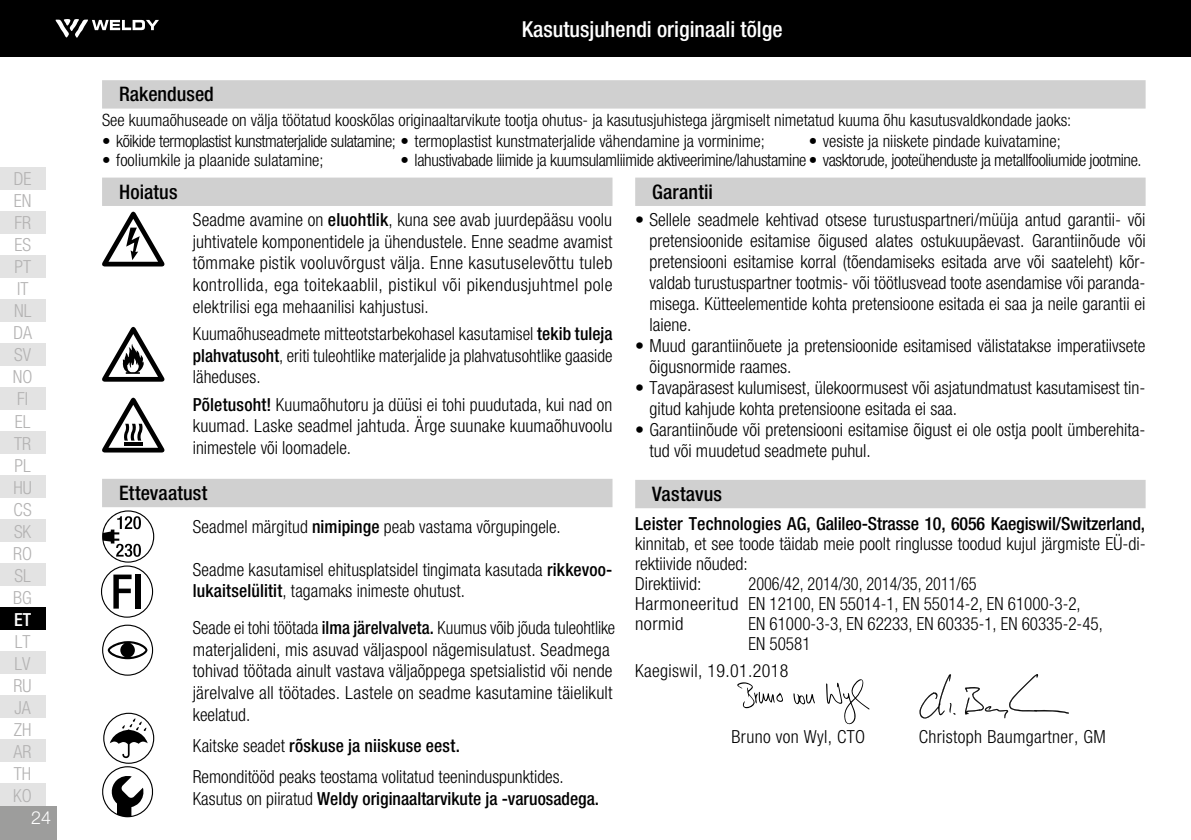
<style>
.page{position:relative;width:1191px;height:840px;background:#fff}
.page>*{position:absolute;margin:0;border:0;box-sizing:border-box;transform-origin:0 0}
.t1{font:500 condensed 22px "Helvetica Neue LTW1 G";color:#fff}
.t2{font:500 condensed 20px "Helvetica Neue LTW1 G";letter-spacing:.005em;color:#000}
.t3{font:300 condensed 18px/21.6px "Helvetica Neue LTW1 G";color:#000}
.t4{font:300 condensed 18px/21.6px "Helvetica Neue LTW1 G";color:#000;scale:.95 1}
.t5{font:500 condensed 18px "Helvetica Neue LTW1 G";color:#000}
.t6{font:300 condensed 18px/20px "Helvetica Neue LTW1 G";color:#000;scale:.9 1}
.t7{font:300 condensed 18px "Helvetica Neue LTW1 G";letter-spacing:.02em;color:#000}
.t8{font:300 condensed 18px/22px "Helvetica Neue LTW1 G";color:#b3b2b2}
.t9{font:300 18px "Helvetica Neue LTW1 G";color:#fff}
.t10{font:500 condensed 18px "Helvetica Neue LTW1 G";color:#fff}
.t11{font:300 condensed 17px "Helvetica Neue LTW1 G";color:#000}
.t12{font:300 condensed 17px "Helvetica Neue LTW1 G";letter-spacing:-.02em;color:#000}
.s1{font-weight:500}
.s2{font-weight:300}
</style>
<div class="page">
<div style="left:0;top:0;width:1191px;height:57px;background:#000"></div>
<div style="left:0;top:805px;width:57px;height:34px;background:#9d9d9c"></div>
<svg style="left:55px;top:19px;width:104px;height:19px"></svg>
<div style="left:0;top:167px;width:45px;height:22px;background:#e3e3e3"></div>
<div style="left:0;top:211px;width:45px;height:22px;background:#e3e3e3"></div>
<div style="left:0;top:255px;width:45px;height:22px;background:#e3e3e3"></div>
<div style="left:0;top:299px;width:45px;height:22px;background:#e3e3e3"></div>
<div style="left:0;top:343px;width:45px;height:22px;background:#e3e3e3"></div>
<div style="left:0;top:387px;width:45px;height:22px;background:#e3e3e3"></div>
<div style="left:0;top:431px;width:45px;height:22px;background:#e3e3e3"></div>
<div style="left:0;top:475px;width:45px;height:22px;background:#e3e3e3"></div>
<div style="left:0;top:519px;width:45px;height:22px;background:#e3e3e3"></div>
<div style="left:0;top:563px;width:45px;height:22px;background:#e3e3e3"></div>
<div style="left:0;top:651px;width:45px;height:22px;background:#e3e3e3"></div>
<div style="left:0;top:695px;width:45px;height:22px;background:#e3e3e3"></div>
<div style="left:0;top:739px;width:45px;height:22px;background:#e3e3e3"></div>
<div style="left:0;top:783px;width:45px;height:22px;background:#e3e3e3"></div>
<div style="left:0;top:607px;width:45px;height:22px;background:#000"></div>
<div style="left:102px;top:177px;width:510px;height:29px;background:#d0d0d0"></div>
<div style="left:102px;top:478px;width:510px;height:29px;background:#d0d0d0"></div>
<svg style="left:102px;top:211px;width:63px;height:55px"></svg>
<svg style="left:102px;top:327px;width:63px;height:54px"></svg>
<svg style="left:102px;top:397px;width:63px;height:55px"></svg>
<div style="left:635px;top:177px;width:510px;height:29px;background:#d0d0d0"></div>
<div style="left:635px;top:479px;width:510px;height:29px;background:#d0d0d0"></div>
<svg style="left:101px;top:510px;width:53px;height:107px"></svg>
<div style="left:135px;top:574px;width:6px;height:34px;background:#000"></div>
<svg style="left:102px;top:624px;width:51px;height:51px"></svg>
<svg style="left:102px;top:712px;width:53px;height:104px"></svg>
<svg style="left:737px;top:682px;width:46px;height:25px"></svg>
<svg style="left:826px;top:679px;width:43px;height:45px"></svg>
<svg style="left:793px;top:693px;width:22px;height:11px"></svg>
<div style="left:102px;top:80px;width:1043px;height:28px;background:#d0d0d0"></div>
<svg style="left:919px;top:674px;width:36px;height:44px"></svg>
<svg style="left:964px;top:674px;width:105px;height:43px"></svg>
<p class="t8" style="left:13px;top:168px;width:21px">DE<br>EN<br>FR<br>ES<br>PT<br>IT<br>NL<br>DA<br>SV<br>NO<br>FI<br>EL<br>TR<br>PL<br>HU<br>CS<br>SK<br>RO<br>SL<br>BG</p>
<p class="t10" style="left:14px;top:608px;width:18px">ET</p>
<p class="t8" style="left:13px;top:630px;width:20px;text-align:justify">LT LV RU JA ZH AR TH KO</p>
<p class="t9" style="left:31px;top:806px;width:22px">24</p>
<p class="t1" style="left:522px;top:16px;width:262px">Kasutusjuhendi originaali tõlge</p>
<p class="t2" style="left:119px;top:82px;width:96px">Rakendused</p>
<p class="t11" style="left:102px;top:110px;width:970px">See kuumaõhuseade on välja töötatud kooskõlas originaaltarvikute tootja ohutus- ja kasutusjuhistega järgmiselt nimetatud kuuma õhu kasutusvaldkondade jaoks:</p>
<p class="t11" style="left:102px;top:130px;width:664px">• kõikide termoplastist kunstmaterjalide sulatamine; • termoplastist kunstmaterjalide vähendamine ja vorminime;</p>
<p class="t11" style="left:808px;top:130px;width:253px">• vesiste ja niiskete pindade kuivatamine;</p>
<p class="t11" style="left:102px;top:150px;width:223px">• fooliumkile ja plaanide sulatamine;</p>
<p class="t12" style="left:400px;top:150px;width:742px">• lahustivabade liimide ja kuumsulamliimide aktiveerimine/lahustamine • vasktorude, jooteühenduste ja metallfooliumide jootmine.</p>
<p class="t2" style="left:119px;top:179px;width:60px">Hoiatus</p>
<p class="t3" style="left:193px;top:209px;width:421px;text-align:justify">Seadme avamine on <span class="s1">eluohtlik</span>, kuna see avab juurdepääsu voolu juhtivatele komponentidele ja ühendustele. Enne seadme avamist tõmmake pistik vooluvõrgust välja. Enne kasutuselevõttu tuleb kontrollida, ega toitekaablil, pistikul või pikendusjuhtmel pole elektrilisi ega mehaanilisi kahjustusi.</p>
<p class="t3" style="left:193px;top:323px;width:421px;text-align:justify">Kuumaõhuseadmete mitteotstarbekohasel kasutamisel <span class="s1">tekib tuleja plahvatusoht</span>, eriti tuleohtlike materjalide ja plahvatusohtlike gaaside läheduses.</p>
<p class="t3" style="left:193px;top:393px;width:421px;text-align:justify"><span class="s1">Põletusoht!</span> Kuumaõhutoru ja düüsi ei tohi puudutada, kui nad on kuumad. Laske seadmel jahtuda. Ärge suunake kuumaõhuvoolu inimestele või loomadele.</p>
<p class="t2" style="left:119px;top:480px;width:90px">Ettevaatust</p>
<p class="t3" style="left:193px;top:515px;width:369px">Seadmel märgitud <span class="s1">nimipinge</span> peab vastama võrgupingele.</p>
<p class="t3" style="left:193px;top:558px;width:421px">Seadme kasutamisel ehitusplatsidel tingimata kasutada <span class="s1">rikkevoo&shy;lukaitselülitit</span>, tagamaks inimeste ohutust.</p>
<p class="t4" style="left:193px;top:616px;width:446px">Seade ei tohi töötada <span class="s1">ilma järelvalveta.</span> Kuumus võib jõuda tuleohtlike materjalideni, mis asuvad väljaspool nägemisulatust. Seadmega tohivad töötada ainult vastava väljaõppega spetsialistid või nende järelvalve all töötades. Lastele on seadme kasutamine täielikult keelatud.</p>
<p class="t3" style="left:193px;top:729px;width:372px;line-height:31.2px">Kaitske seadet <span class="s1">rõskuse ja niiskuse eest.<br></span>Remonditööd peaks teostama volitatud teeninduspunktides.</p>
<p class="t5" style="left:193px;top:787px;width:408px"><span class="s2">Kasutus on piiratud</span> Weldy originaaltarvikute ja -varuosadega.</p>
<p class="t2" style="left:652px;top:179px;width:62px">Garantii</p>
<p class="t3" style="left:649px;top:209px;width:498px;line-height:21px;text-align:justify;text-indent:-14px">• Sellele seadmele kehtivad otsese turustuspartneri/müüja antud garantii- või pretensioonide esitamise õigused alates ostukuupäevast. Garantiinõude või pretensiooni esitamise korral (tõendamiseks esitada arve või saateleht) kõr&shy;valdab turustuspartner tootmis- või töötlusvead toote asendamise või paranda&shy;misega. Kütteelementide kohta pretensioone esitada ei saa ja neile garantii ei laiene.</p>
<p class="t3" style="left:649px;top:335px;width:498px;line-height:21px;text-indent:-14px">• Muud garantiinõuete ja pretensioonide esitamised välistatakse imperatiivsete õigusnormide raames.</p>
<p class="t3" style="left:649px;top:377px;width:498px;line-height:21px;text-indent:-14px">• Tavapärasest kulumisest, ülekoormusest või asjatundmatust kasutamisest tin&shy;gitud kahjude kohta pretensioone esitada ei saa.</p>
<p class="t3" style="left:649px;top:419px;width:498px;line-height:21px;text-indent:-14px">• Garantiinõude või pretensiooni esitamise õigust ei ole ostja poolt ümberehita&shy;tud või muudetud seadmete puhul.</p>
<p class="t2" style="left:652px;top:481px;width:71px">Vastavus</p>
<p class="t5" style="left:635px;top:512px;width:511px">Leister Technologies AG, Galileo-Strasse 10, 6056 Kaegiswil/Switzerland,</p>
<p class="t3" style="left:635px;top:533px;width:512px;line-height:20px">kinnitab, et see toode täidab meie poolt ringlusse toodud kujul järgmiste EÜ-di&shy;rektiivide nõuded:<br>Direktiivid:</p>
<p class="t6" style="left:635px;top:573px;width:496px;text-indent:113px">2006/42, 2014/30, 2014/35, 2011/65<br>Harmoneeritud EN 12100, EN 55014-1, EN 55014-2, EN 61000-3-2, normid</p>
<p class="t4" style="left:748px;top:613px;width:374px;line-height:20px">EN 61000-3-3, EN 62233, EN 60335-1, EN 60335-2-45,<br>EN 50581</p>
<p class="t7" style="left:635px;top:659px;width:155px">Kaegiswil, 19.01.2018</p>
<p class="t7" style="left:731px;top:725px;width:135px">Bruno von Wyl, CTO</p>
<p class="t7" style="left:918px;top:725px;width:188px">Christoph Baumgartner, GM</p>
</div>
